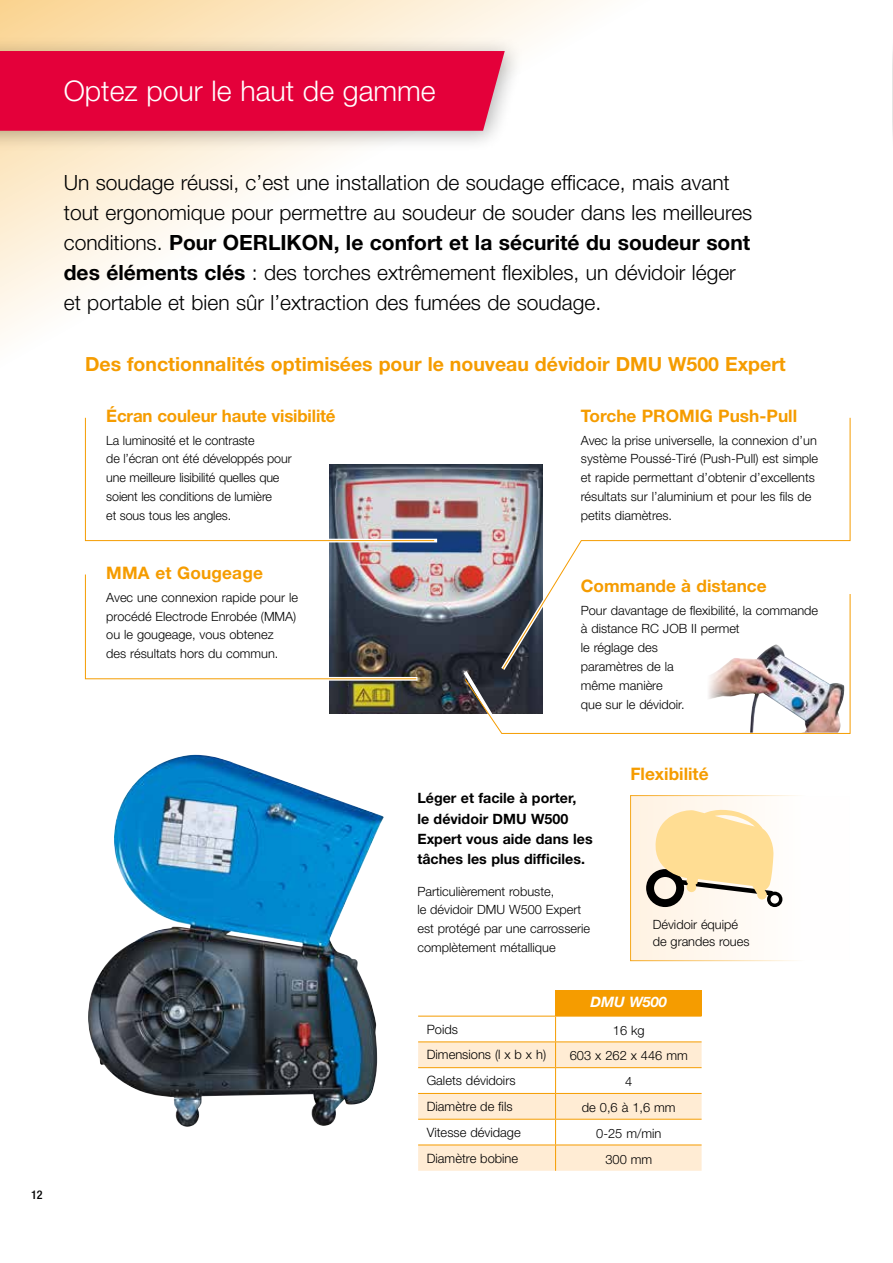
<style>
.page{position:relative;width:893px;height:1263px;background:#fff}
.page>*{position:absolute;margin:0;border:0;box-sizing:border-box;transform-origin:0 0}
.t1{font:300 28.5px "Helvetica Neue LT Std";color:#fff}
.t2{font:300 21px/30px "Helvetica Neue LT Std";color:#000}
.t3{font:700 19.5px "Helvetica Neue LT Std";color:#f59c00}
.t4{font:700 17.25px "Helvetica Neue LT Std";color:#f59c00}
.t5{font:italic 700 14.4px "Helvetica Neue LT Std";color:#fff}
.t6{font:700 14.25px/20.2px "Helvetica Neue LT Std";color:#000}
.t7{font:300 12.9px "Helvetica Neue LT Std";color:#000}
.t8{font:300 12.75px/18.8px "Helvetica Neue LT Std";color:#000}
.t9{font:500 condensed 12px "Helvetica Neue LT Std";color:#000}
.s1{font-weight:700}
</style>
<div class="page">
<svg style="left:0;top:0;width:591px;height:549px"></svg>
<div style="left:0;top:35px;width:525px;height:118px;background:#000;opacity:.3"></div>
<div style="left:0;top:51px;width:505px;height:80px;background:#e4003a"></div>
<img style="left:330px;top:465px;width:168px;height:248px">
<svg style="left:82px;top:414px;width:359px;height:130px"></svg>
<svg style="left:498px;top:414px;width:93px;height:158px"></svg>
<svg style="left:502px;top:417px;width:349px;height:155px"></svg>
<svg style="left:84px;top:552px;width:337px;height:130px"></svg>
<svg style="left:85px;top:417px;width:350px;height:124px"></svg>
<img style="left:460px;top:572px;width:103px;height:142px">
<svg style="left:464px;top:593px;width:387px;height:141px"></svg>
<img style="left:88px;top:755px;width:293px;height:372px">
<div style="left:630px;top:795px;width:220px;height:166px;background:linear-gradient(to right,#fff3e3,#fff)"></div>
<svg style="left:646px;top:807px;width:136px;height:100px"></svg>
<svg style="left:418px;top:990px;width:284px;height:181px"></svg>
<svg style="left:892px;top:52px;width:1px;height:79px"></svg>
<h1 class="t1" style="left:64px;top:74px;width:373px">Optez pour le haut de gamme</h1>
<p class="t2" style="left:64px;top:167px;width:690px">Un soudage réussi, c’est une installation de soudage efficace, mais avant tout ergonomique pour permettre au soudeur de souder dans les meilleures conditions. <span class="s1">Pour OERLIKON, le confort et la sécurité du soudeur sont des éléments clés</span> : des torches extrêmement flexibles, un dévidoir léger et portable et bien sûr l’extraction des fumées de soudage.</p>
<h3 class="t3" style="left:85px;top:352px;width:702px">Des fonctionnalités optimisées pour le nouveau dévidoir DMU W500 Expert</h3>
<h3 class="t4" style="left:581px;top:405px;width:218px">Torche PROMIG Push-Pull</h3>
<p class="t8" style="left:581px;top:430px;width:239px">Avec la prise universelle, la connexion d’un système Poussé-Tiré (Push-Pull) est simple et rapide permettant d’obtenir d’excellents résultats sur l’aluminium et pour les fils de petits diamètres.</p>
<h3 class="t4" style="left:106px;top:405px;width:231px">Écran couleur haute visibilité</h3>
<p class="t8" style="left:106px;top:430px;width:187px">La luminosité et le contraste<br>de l’écran ont été développés pour une meilleure lisibilité quelles que soient les conditions de lumière<br>et sous tous les angles.</p>
<h3 class="t4" style="left:106px;top:562px;width:158px">MMA et Gougeage</h3>
<p class="t8" style="left:106px;top:588px;width:193px">Avec une connexion rapide pour le procédé Electrode Enrobée (MMA) ou le gougeage, vous obtenez<br>des résultats hors du commun.</p>
<h3 class="t4" style="left:581px;top:575px;width:187px">Commande à distance</h3>
<p class="t8" style="left:581px;top:600px;width:239px">Pour davantage de flexibilité, la commande à distance RC JOB II permet<br>le réglage des<br>paramètres de la<br>même manière<br>que sur le dévidoir.</p>
<p class="t9" style="left:31px;top:1188px;width:13px">12</p>
<p class="t6" style="left:417px;top:788px;width:177px">Léger et facile à porter,<br>le dévidoir DMU W500<br>Expert vous aide dans les tâches les plus difficiles.</p>
<p class="t8" style="left:417px;top:881px;width:174px">Particulièrement robuste,<br>le dévidoir DMU W500 Expert est protégé par une carrosserie complètement métallique</p>
<h3 class="t4" style="left:630px;top:763px;width:80px">Flexibilité</h3>
<p class="t8" style="left:653px;top:915px;width:98px;line-height:17.2px">Dévidoir équipé de grandes roues</p>
<p class="t5" style="left:591px;top:993px;width:78px">DMU W500</p>
<p class="t7" style="left:427px;top:1021px;width:33px">Poids</p>
<p class="t7" style="left:613px;top:1022px;width:33px">16 kg</p>
<p class="t7" style="left:427px;top:1047px;width:121px">Dimensions (l x b x h)</p>
<p class="t7" style="left:570px;top:1048px;width:119px">603 x 262 x 446 mm</p>
<p class="t7" style="left:427px;top:1073px;width:90px">Galets dévidoirs</p>
<p class="t7" style="left:625px;top:1074px;width:9px">4</p>
<p class="t7" style="left:427px;top:1098px;width:87px">Diamètre de fils</p>
<p class="t7" style="left:582px;top:1099px;width:95px">de 0,6 à 1,6 mm</p>
<p class="t7" style="left:427px;top:1124px;width:95px">Vitesse dévidage</p>
<p class="t7" style="left:596px;top:1125px;width:67px">0-25 m/min</p>
<p class="t7" style="left:427px;top:1150px;width:93px">Diamètre bobine</p>
<p class="t7" style="left:605px;top:1151px;width:48px">300 mm</p>
</div>
